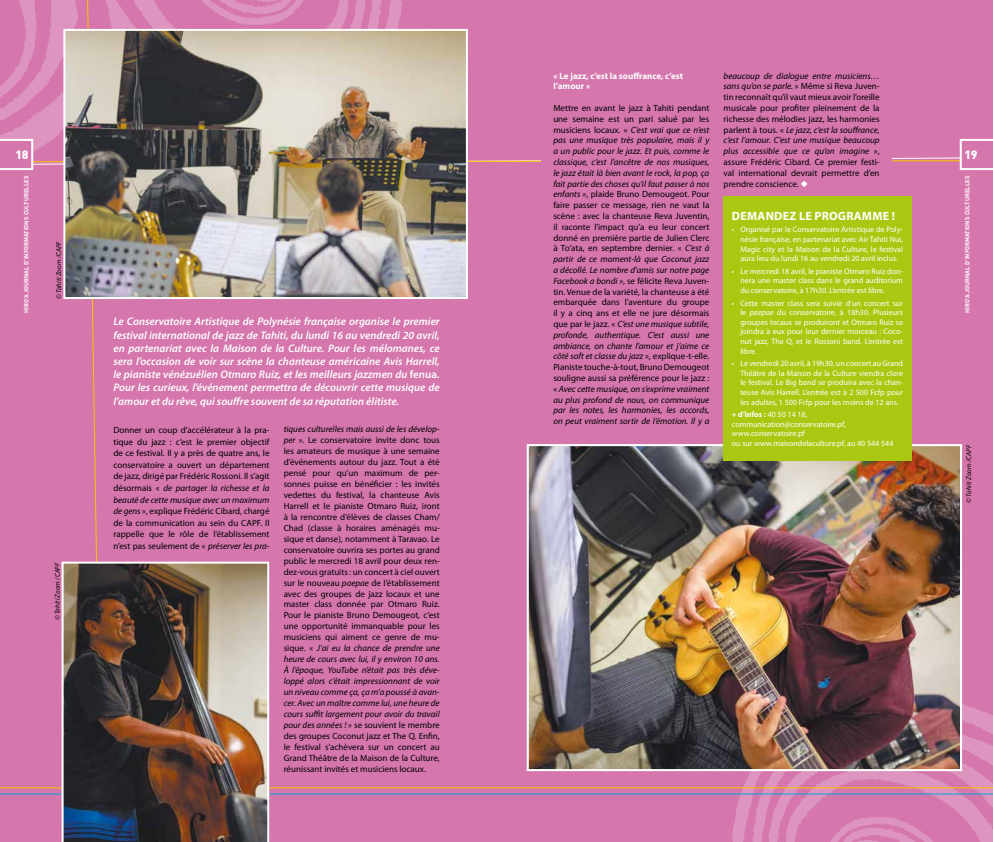
<style>
.page{position:relative;width:993px;height:842px;background:#fff}
.page>*{position:absolute;margin:0;border:0;box-sizing:border-box;transform-origin:0 0}
.t1{font:700 12px "Myriad Pro";letter-spacing:.02em;color:#fff}
.t2{font:900 12px "DIN";color:#fff}
.t3{font:italic 600 11px/13.2px "Myriad Pro";color:#fff;text-align:justify}
.t4{font:9px/10.9px "Myriad Pro";color:#000;text-align:justify}
.t5{font:italic 9px/10.8px "Myriad Pro";color:#000;text-align:justify}
.t6{font:700 9px/10.8px "Myriad Pro";color:#fff}
.t7{font:8px/9.6px "Myriad Pro";color:#fff;text-align:justify}
.t8{font:italic 7px "Myriad Pro";letter-spacing:-.01em;color:#000}
.t9{font:700 6px "DIN";color:#fff}
.s1{font-style:normal}
.s2{font-style:italic}
.s3{color:#fff}
.s4{font-weight:700}
</style>
<div class="page">
<div style="left:0;top:0;width:992px;height:842px;background:#d576ad"></div>
<img style="left:529px;top:447px;width:429px;height:321px">
<div style="left:526px;top:444px;width:435px;height:327px;border:2px solid #fff"></div>
<div style="left:541px;top:155px;width:350px;height:13px;background:#d576ad"></div>
<img style="left:66px;top:32px;width:399px;height:264px">
<div style="left:63px;top:29px;width:405px;height:270px;border:2px solid #fff"></div>
<img style="left:62px;top:562px;width:207px;height:280px">
<div style="left:723px;top:196px;width:188px;height:265px;background:#aac811"></div>
<p class="t6" style="left:553px;top:70px;width:131px">« Le jazz, c’est la souffrance, c’est l’amour »</p>
<p class="t5" style="left:553px;top:102px;width:157px"><span class="s1">Mettre en avant le jazz à Tahiti pendant une semaine est un pari salué par les musiciens locaux. «</span> C’est vrai que ce n’est pas une musique très populaire, mais il y a un public pour le jazz. Et puis, comme le classique, c’est l’ancêtre de nos musiques, le jazz était là bien avant le rock, la pop, ça fait partie des choses qu’il faut passer à nos enfants »<span class="s1">, plaide Bruno Demougeot. Pour faire passer ce message, rien ne vaut la scène : avec la chanteuse Reva Juventin, il raconte l’impact qu’a eu leur concert donné en première partie de Julien Clerc à To’ata, en septembre dernier. «</span> C’est à partir de ce moment-là que Coconut jazz a décollé. Le nombre d’amis sur notre page Facebook a bondi »<span class="s1">, se félicite Reva Juven&shy;tin. Venue de la variété, la chanteuse a été embarquée dans l’aventure du groupe il y a cinq ans et elle ne jure désormais que par le jazz. «</span> C’est une musique subtile, profonde, authentique. C’est aussi une ambiance, on chante l’amour et j’aime ce côté soft et classe du jazz <span class="s1">», explique-t-elle.<br>Pianiste touche-à-tout, Bruno Demougeot souligne aussi sa préférence pour le jazz : «</span> Avec cette musique, on s’exprime vraiment au plus profond de nous, on communique par les notes, les harmonies, les accords, on peut vraiment sortir de l’émotion. Il y a</p>
<p class="t4" style="left:723px;top:70px;width:157px"><span class="s2">beaucoup de dialogue entre musiciens… sans qu’on se parle.</span> » Même si Reva Juven&shy;tin reconnaît qu’il vaut mieux avoir l’oreille musicale pour profiter pleinement de la richesse des mélodies jazz, les harmonies parlent à tous. « <span class="s2">Le jazz, c’est la souffrance, c’est l’amour. C’est une musique beaucoup plus accessible que ce qu’on imagine</span> », assure Frédéric Cibard. Ce premier festi&shy;val international devrait permettre d’en prendre conscience. <span class="s3">◆</span></p>
<h1 class="t2" style="left:15px;top:147px;width:14px">18</h1>
<h1 class="t2" style="left:964px;top:147px;width:14px">19</h1>
<p class="t9" style="left:22px;top:313px;width:139px;rotate:-90deg">HIRO’A JOURNAL D’INFORMATIONS CULTURELLES</p>
<p class="t9" style="left:963px;top:313px;width:139px;rotate:-90deg">HIRO’A JOURNAL D’INFORMATIONS CULTURELLES</p>
<h1 class="t1" style="left:731px;top:208px;width:164px">Demandez le programme !</h1>
<p class="t7" style="left:740px;top:225px;width:164px;text-indent:-9px">• Organisé par le Conservatoire Artistique de Poly&shy;nésie française, en partenariat avec Air Tahiti Nui, Magic city et la Maison de la Culture, le festival aura lieu du lundi 16 au vendredi 20 avril inclus.</p>
<p class="t7" style="left:740px;top:266px;width:164px;text-indent:-9px">• Le mercredi 18 avril, le pianiste Otmaro Ruiz don&shy;nera une master class dans le grand auditorium du conservatoire, à 17h30. L’entrée est libre.</p>
<p class="t7" style="left:740px;top:298px;width:164px;text-indent:-9px">• Cette master class sera suivie d’un concert sur le <span class="s2">paepae</span> du conservatoire, à 18h30. Plusieurs groupes locaux se produiront et Otmaro Ruiz se joindra à eux pour leur dernier morceau : Coco&shy;nut jazz, The Q, et le Rossoni band. L’entrée est libre.</p>
<p class="t7" style="left:740px;top:359px;width:164px;text-indent:-9px">• Le vendredi 20 avril, à 19h30, un concert au Grand Théâtre de la Maison de la Culture viendra clore le festival. Le Big band se produira avec la chan&shy;teuse Avis Harrell. L’entrée est à 2 500 Fcfp pour les adultes, 1 500 Fcfp pour les moins de 12 ans.</p>
<p class="t7" style="left:731px;top:410px;width:163px;text-align:left"><span class="s4">+ d’infos :</span> 40 50 14 18, communication@conservatoire.pf, www.conservatoire.pf<br>ou sur www.maisondelaculture.pf, au 40 544 544</p>
<p class="t8" style="left:54px;top:299px;width:59px;rotate:-90deg">© Tahiti Zoom /CAPF</p>
<p class="t3" style="left:113px;top:315px;width:328px">Le Conservatoire Artistique de Polynésie française organise le premier festival international de jazz de Tahiti, du lundi 16 au vendredi 20 avril, en partenariat avec la Maison de la Culture. Pour les mélomanes, ce sera l’occasion de voir sur scène la chanteuse américaine Avis Harrell, le pianiste vénézuélien Otmaro Ruiz, et les meilleurs jazzmen du <span class="s1">fenua</span>.<br>Pour les curieux, l’événement permettra de découvrir cette musique de l’amour et du rêve, qui souffre souvent de sa réputation élitiste.</p>
<p class="t4" style="left:283px;top:424px;width:158px"><span class="s2">tiques culturelles mais aussi de les dévelop&shy;per »</span>. Le conservatoire invite donc tous les amateurs de musique à une semaine d’événements autour du jazz. Tout a été pensé pour qu’un maximum de per&shy;sonnes puisse en bénéficier : les invités vedettes du festival, la chanteuse Avis Harrell et le pianiste Otmaro Ruiz, iront à la rencontre d’élèves de classes Cham/ Chad (classe à horaires aménagés mu&shy;sique et danse), notamment à Taravao. Le conservatoire ouvrira ses portes au grand public le mercredi 18 avril pour deux ren&shy;dez-vous gratuits : un concert à ciel ouvert sur le nouveau <span class="s2">paepae</span> de l’établissement avec des groupes de jazz locaux et une master class donnée par Otmaro Ruiz.<br>Pour le pianiste Bruno Demougeot, c’est une opportunité immanquable pour les musiciens qui aiment ce genre de mu&shy;sique. « <span class="s2">J’ai eu la chance de prendre une heure de cours avec lui, il y environ 10 ans.<br>À l’époque, YouTube n’était pas très déve&shy;loppé alors c’était impressionnant de voir un niveau comme ça, ça m’a poussé à avan&shy;cer. Avec un maître comme lui, une heure de cours suffit largement pour avoir du travail pour des années ! »</span> se souvient le membre des groupes Coconut jazz et The Q. Enfin, le festival s’achèvera sur un concert au Grand Théâtre de la Maison de la Culture, réunissant invités et musiciens locaux.</p>
<p class="t4" style="left:113px;top:424px;width:157px;line-height:11.6px">Donner un coup d’accélérateur à la pra&shy;tique du jazz : c’est le premier objectif de ce festival. Il y a près de quatre ans, le conservatoire a ouvert un département de jazz, dirigé par Frédéric Rossoni. Il s’agit désormais « <span class="s2">de partager la richesse et la beauté de cette musique avec un maximum de gens</span> », explique Frédéric Cibard, chargé de la communication au sein du CAPF. Il rappelle que le rôle de l’établissement n’est pas seulement de « <span class="s2">préserver les pra-</span></p>
<p class="t8" style="left:964px;top:503px;width:59px;rotate:-90deg">© Tahiti Zoom /CAPF</p>
<p class="t8" style="left:53px;top:620px;width:59px;rotate:-90deg">© Tahiti Zoom /CAPF</p>
</div>
